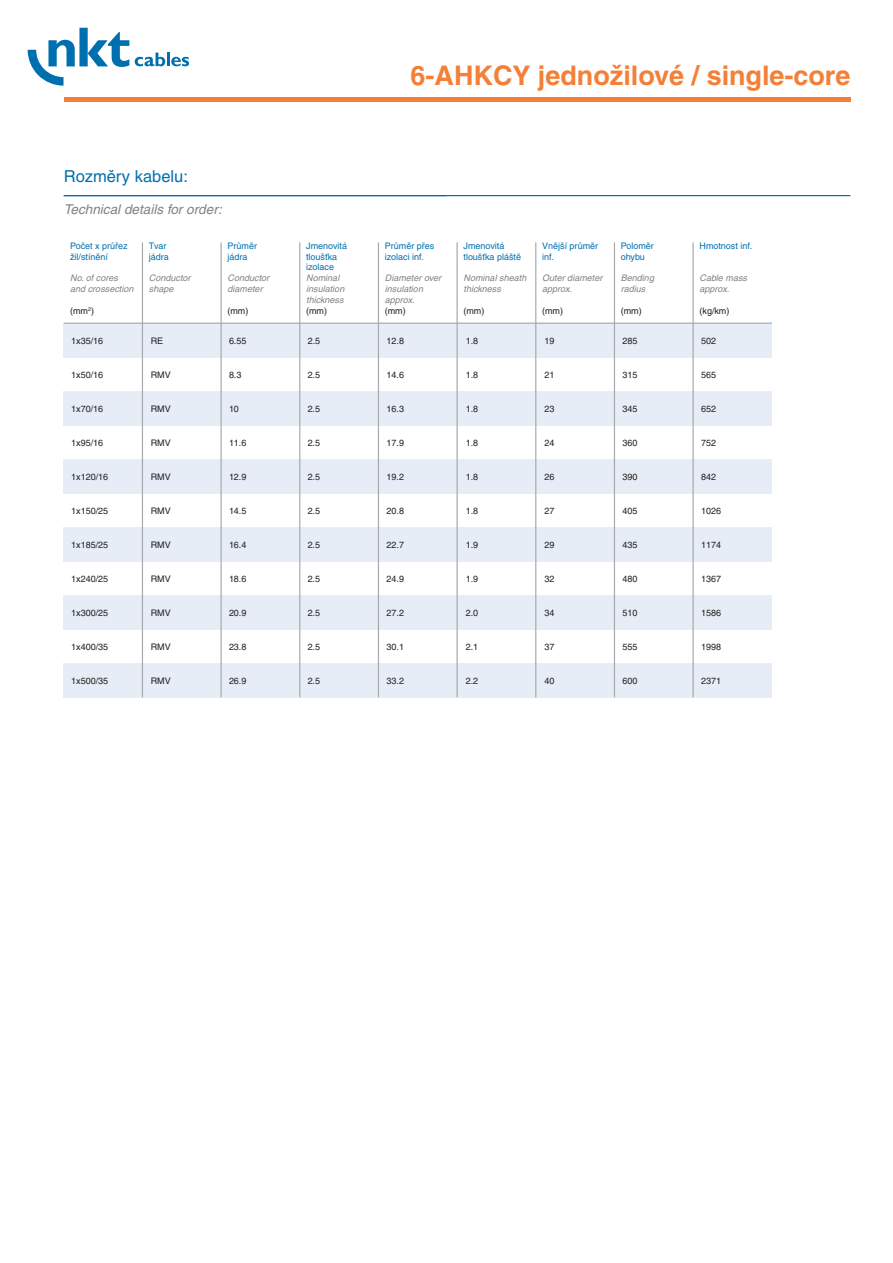
<style>
.page{position:relative;width:893px;height:1263px;background:#fff}
.page>*{position:absolute;margin:0;border:0;box-sizing:border-box;transform-origin:0 0}
.t1{font:700 27px "Helvetica CE";color:#f47f37}
.t2{font:16.5px "Helvetica CE";color:#006faf}
.t3{font:italic 13.5px "Helvetica CE";letter-spacing:.005em;color:#808285}
.t4{font:9px "Helvetica CE";color:#231f20}
.t5{font:italic 9px/10.8px "Helvetica CE";letter-spacing:.005em;color:#808285}
.t6{font:9px/10.8px "Helvetica CE";color:#006faf}
</style>
<div class="page">
<div style="left:64px;top:323px;width:708px;height:34px;background:#e6edf6"></div>
<div style="left:64px;top:391px;width:708px;height:34px;background:#e6edf6"></div>
<div style="left:64px;top:459px;width:708px;height:34px;background:#e6edf6"></div>
<div style="left:64px;top:527px;width:708px;height:34px;background:#e6edf6"></div>
<div style="left:64px;top:595px;width:708px;height:34px;background:#e6edf6"></div>
<div style="left:64px;top:663px;width:708px;height:34px;background:#e6edf6"></div>
<svg style="left:28px;top:28px;width:101px;height:58px"></svg>
<svg style="left:135px;top:53px;width:54px;height:13px"></svg>
<hr style="left:64px;top:98px;width:786px;height:4px;background:#f47f37">
<hr style="left:64px;top:195px;width:786px;height:1px;background:#006faf">
<hr style="left:142px;top:242px;width:1px;height:455px;background:#a8a9ad">
<hr style="left:221px;top:242px;width:1px;height:455px;background:#a8a9ad">
<hr style="left:299px;top:242px;width:1px;height:455px;background:#a8a9ad">
<hr style="left:64px;top:323px;width:708px;height:1px;background:#a8a9ad">
<hr style="left:378px;top:242px;width:1px;height:455px;background:#a8a9ad">
<hr style="left:456px;top:242px;width:2px;height:455px;background:#a8a9ad">
<hr style="left:535px;top:242px;width:1px;height:455px;background:#a8a9ad">
<hr style="left:614px;top:242px;width:1px;height:455px;background:#a8a9ad">
<hr style="left:692px;top:242px;width:2px;height:455px;background:#a8a9ad">
<h2 class="t2" style="left:64px;top:170px;width:126px">Rozměry kabelu:</h2>
<h3 class="t3" style="left:64px;top:204px;width:160px">Technical details for order:</h3>
<h1 class="t1" style="left:411px;top:66px;width:441px">6-AHKCY jednožilové / single-core</h1>
<p class="t6" style="left:70px;top:241px;width:59px">Počet x průřez žil/stínění</p>
<p class="t5" style="left:70px;top:274px;width:65px">No. of cores and crossection</p>
<p class="t4" style="left:70px;top:307px;width:25px">(mm<sup>2</sup>)</p>
<p class="t4" style="left:71px;top:337px;width:33px">1x35/16</p>
<p class="t4" style="left:151px;top:337px;width:14px">RE</p>
<p class="t4" style="left:229px;top:337px;width:19px">6.55</p>
<p class="t4" style="left:308px;top:337px;width:14px">2.5</p>
<p class="t4" style="left:387px;top:337px;width:19px">12.8</p>
<p class="t4" style="left:466px;top:337px;width:14px">1.8</p>
<p class="t4" style="left:544px;top:337px;width:11px">19</p>
<p class="t4" style="left:622px;top:337px;width:16px">285</p>
<p class="t4" style="left:701px;top:337px;width:16px">502</p>
<p class="t4" style="left:71px;top:371px;width:33px">1x50/16</p>
<p class="t4" style="left:151px;top:371px;width:21px">RMV</p>
<p class="t4" style="left:229px;top:371px;width:14px">8.3</p>
<p class="t4" style="left:308px;top:371px;width:14px">2.5</p>
<p class="t4" style="left:387px;top:371px;width:19px">14.6</p>
<p class="t4" style="left:466px;top:371px;width:14px">1.8</p>
<p class="t4" style="left:544px;top:371px;width:11px">21</p>
<p class="t4" style="left:622px;top:371px;width:16px">315</p>
<p class="t4" style="left:701px;top:371px;width:16px">565</p>
<p class="t4" style="left:71px;top:405px;width:33px">1x70/16</p>
<p class="t4" style="left:151px;top:405px;width:21px">RMV</p>
<p class="t4" style="left:229px;top:405px;width:11px">10</p>
<p class="t4" style="left:308px;top:405px;width:14px">2.5</p>
<p class="t4" style="left:387px;top:405px;width:19px">16.3</p>
<p class="t4" style="left:466px;top:405px;width:14px">1.8</p>
<p class="t4" style="left:544px;top:405px;width:11px">23</p>
<p class="t4" style="left:622px;top:405px;width:16px">345</p>
<p class="t4" style="left:701px;top:405px;width:16px">652</p>
<p class="t4" style="left:71px;top:439px;width:33px">1x95/16</p>
<p class="t4" style="left:151px;top:439px;width:21px">RMV</p>
<p class="t4" style="left:229px;top:439px;width:19px">11.6</p>
<p class="t4" style="left:308px;top:439px;width:14px">2.5</p>
<p class="t4" style="left:387px;top:439px;width:19px">17.9</p>
<p class="t4" style="left:466px;top:439px;width:14px">1.8</p>
<p class="t4" style="left:544px;top:439px;width:11px">24</p>
<p class="t4" style="left:622px;top:439px;width:16px">360</p>
<p class="t4" style="left:701px;top:439px;width:16px">752</p>
<p class="t4" style="left:71px;top:473px;width:38px">1x120/16</p>
<p class="t4" style="left:151px;top:473px;width:21px">RMV</p>
<p class="t4" style="left:229px;top:473px;width:19px">12.9</p>
<p class="t4" style="left:308px;top:473px;width:14px">2.5</p>
<p class="t4" style="left:387px;top:473px;width:19px">19.2</p>
<p class="t4" style="left:466px;top:473px;width:14px">1.8</p>
<p class="t4" style="left:544px;top:473px;width:11px">26</p>
<p class="t4" style="left:622px;top:473px;width:16px">390</p>
<p class="t4" style="left:701px;top:473px;width:16px">842</p>
<p class="t4" style="left:71px;top:507px;width:38px">1x150/25</p>
<p class="t4" style="left:151px;top:507px;width:21px">RMV</p>
<p class="t4" style="left:229px;top:507px;width:19px">14.5</p>
<p class="t4" style="left:308px;top:507px;width:14px">2.5</p>
<p class="t4" style="left:387px;top:507px;width:19px">20.8</p>
<p class="t4" style="left:466px;top:507px;width:14px">1.8</p>
<p class="t4" style="left:544px;top:507px;width:11px">27</p>
<p class="t4" style="left:622px;top:507px;width:16px">405</p>
<p class="t4" style="left:701px;top:507px;width:21px">1026</p>
<p class="t4" style="left:71px;top:541px;width:38px">1x185/25</p>
<p class="t4" style="left:151px;top:541px;width:21px">RMV</p>
<p class="t4" style="left:229px;top:541px;width:19px">16.4</p>
<p class="t4" style="left:308px;top:541px;width:14px">2.5</p>
<p class="t4" style="left:387px;top:541px;width:19px">22.7</p>
<p class="t4" style="left:466px;top:541px;width:14px">1.9</p>
<p class="t4" style="left:544px;top:541px;width:11px">29</p>
<p class="t4" style="left:622px;top:541px;width:16px">435</p>
<p class="t4" style="left:701px;top:541px;width:21px">1174</p>
<p class="t4" style="left:71px;top:576px;width:38px">1x240/25</p>
<p class="t4" style="left:151px;top:576px;width:21px">RMV</p>
<p class="t4" style="left:229px;top:576px;width:19px">18.6</p>
<p class="t4" style="left:308px;top:576px;width:14px">2.5</p>
<p class="t4" style="left:387px;top:576px;width:19px">24.9</p>
<p class="t4" style="left:466px;top:576px;width:14px">1.9</p>
<p class="t4" style="left:544px;top:576px;width:11px">32</p>
<p class="t4" style="left:622px;top:576px;width:16px">480</p>
<p class="t4" style="left:701px;top:576px;width:21px">1367</p>
<p class="t4" style="left:71px;top:610px;width:38px">1x300/25</p>
<p class="t4" style="left:151px;top:610px;width:21px">RMV</p>
<p class="t4" style="left:229px;top:610px;width:19px">20.9</p>
<p class="t4" style="left:308px;top:610px;width:14px">2.5</p>
<p class="t4" style="left:387px;top:610px;width:19px">27.2</p>
<p class="t4" style="left:466px;top:610px;width:14px">2.0</p>
<p class="t4" style="left:544px;top:610px;width:11px">34</p>
<p class="t4" style="left:622px;top:610px;width:16px">510</p>
<p class="t4" style="left:701px;top:610px;width:21px">1586</p>
<p class="t4" style="left:71px;top:644px;width:38px">1x400/35</p>
<p class="t4" style="left:151px;top:644px;width:21px">RMV</p>
<p class="t4" style="left:229px;top:644px;width:19px">23.8</p>
<p class="t4" style="left:308px;top:644px;width:14px">2.5</p>
<p class="t4" style="left:387px;top:644px;width:19px">30.1</p>
<p class="t4" style="left:466px;top:644px;width:14px">2.1</p>
<p class="t4" style="left:544px;top:644px;width:11px">37</p>
<p class="t4" style="left:622px;top:644px;width:16px">555</p>
<p class="t4" style="left:701px;top:644px;width:21px">1998</p>
<p class="t4" style="left:71px;top:678px;width:38px">1x500/35</p>
<p class="t4" style="left:151px;top:678px;width:21px">RMV</p>
<p class="t4" style="left:229px;top:678px;width:19px">26.9</p>
<p class="t4" style="left:308px;top:678px;width:14px">2.5</p>
<p class="t4" style="left:387px;top:678px;width:19px">33.2</p>
<p class="t4" style="left:466px;top:678px;width:14px">2.2</p>
<p class="t4" style="left:544px;top:678px;width:11px">40</p>
<p class="t4" style="left:622px;top:678px;width:16px">600</p>
<p class="t4" style="left:701px;top:678px;width:21px">2371</p>
<p class="t6" style="left:227px;top:241px;width:31px">Průměr jádra</p>
<p class="t5" style="left:227px;top:274px;width:43px">Conductor diameter</p>
<p class="t4" style="left:227px;top:307px;width:22px">(mm)</p>
<p class="t6" style="left:385px;top:241px;width:51px">Průměr přes izolaci inf.</p>
<p class="t5" style="left:385px;top:274px;width:58px">Diameter over insulation approx.</p>
<p class="t4" style="left:385px;top:307px;width:22px">(mm)</p>
<p class="t6" style="left:542px;top:241px;width:58px">Vnější průměr inf.</p>
<p class="t5" style="left:542px;top:274px;width:62px">Outer diameter approx.</p>
<p class="t4" style="left:542px;top:307px;width:22px">(mm)</p>
<p class="t6" style="left:306px;top:241px;width:42px">Jmenovitá tloušťka izolace</p>
<p class="t5" style="left:306px;top:274px;width:40px">Nominal insulation thickness</p>
<p class="t4" style="left:306px;top:307px;width:22px">(mm)</p>
<p class="t6" style="left:463px;top:241px;width:59px">Jmenovitá tloušťka pláště</p>
<p class="t5" style="left:463px;top:274px;width:64px">Nominal sheath thickness</p>
<p class="t4" style="left:463px;top:307px;width:22px">(mm)</p>
<p class="t6" style="left:621px;top:241px;width:35px">Poloměr ohybu</p>
<p class="t5" style="left:621px;top:274px;width:35px">Bending radius</p>
<p class="t4" style="left:621px;top:307px;width:22px">(mm)</p>
<p class="t6" style="left:699px;top:241px;width:54px">Hmotnost inf.</p>
<p class="t5" style="left:699px;top:274px;width:49px">Cable mass approx.</p>
<p class="t4" style="left:699px;top:307px;width:31px">(kg/km)</p>
<p class="t6" style="left:149px;top:241px;width:21px">Tvar jádra</p>
<p class="t5" style="left:149px;top:274px;width:43px">Conductor shape</p>
</div>
